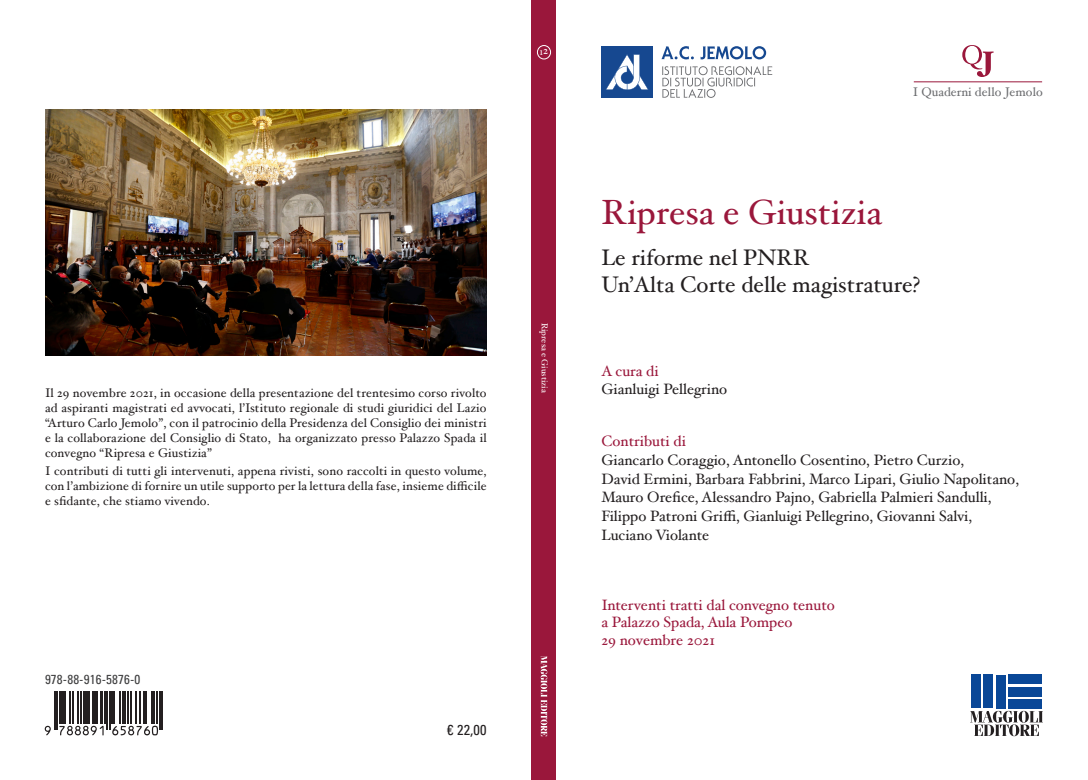
<style>
.page{position:relative;width:1088px;height:780px;background:#fff}
.page>*{position:absolute;margin:0;border:0;box-sizing:border-box;transform-origin:0 0}
.t1{font:35px "Hoefler Text";color:#9a173b}
.t2{font:22.5px "Hoefler Text";color:#231f20}
.t3{font:15px/18.8px "Hoefler Text";color:#231f20}
.t4{font:15px "Hoefler Text";color:#9a173b}
.t5{font:condensed 14.5px "Univers LT Std";color:#231f20}
.t6{font:condensed 13.12px "Univers LT Std";letter-spacing:.01em;color:#3e3e3f}
.t7{font:12.5px/15px "Hoefler Text";letter-spacing:.01em;color:#231f20;text-align:justify}
.t8{font:12.5px "Hoefler Text";letter-spacing:.01em;color:#6c6d70}
.t9{font:11.25px "Hoefler Text";color:#fff}
.t10{font:8.75px "Hoefler Text";color:#fff}
</style>
<div class="page">
<div style="left:531px;top:0;width:25px;height:780px;background:#9a173b"></div>
<div style="left:1008px;top:699px;width:34px;height:9px;background:#094797"></div>
<div style="left:1008px;top:686px;width:34px;height:10px;background:#094797"></div>
<div style="left:1008px;top:674px;width:34px;height:10px;background:#094797"></div>
<svg style="left:970px;top:710px;width:73px;height:26px"></svg>
<div style="left:996px;top:674px;width:10px;height:34px;background:#094797"></div>
<div style="left:983px;top:674px;width:10px;height:34px;background:#094797"></div>
<div style="left:971px;top:674px;width:10px;height:34px;background:#094797"></div>
<div style="left:537px;top:45px;width:14px;height:14px;border:1px solid #fff;border-radius:50%"></div>
<svg style="left:541px;top:656px;width:6px;height:80px"></svg>
<svg style="left:662px;top:66px;width:110px;height:32px"></svg>
<svg style="left:661px;top:46px;width:33px;height:13px"></svg>
<svg style="left:700px;top:46px;width:66px;height:13px"></svg>
<div style="left:601px;top:46px;width:52px;height:52px;background:#164890"></div>
<svg style="left:606px;top:54px;width:43px;height:36px"></svg>
<svg style="left:962px;top:45px;width:31px;height:32px"></svg>
<hr style="left:914px;top:82px;width:128px;height:1px;background:#9a173b">
<svg style="left:45px;top:725px;width:6px;height:10px"></svg>
<hr style="left:55px;top:691px;width:1px;height:38px;background:#231f20">
<hr style="left:57px;top:691px;width:1px;height:38px;background:#231f20">
<hr style="left:59px;top:691px;width:4px;height:33px;background:#231f20">
<hr style="left:64px;top:691px;width:2px;height:33px;background:#231f20">
<hr style="left:69px;top:691px;width:2px;height:33px;background:#231f20">
<hr style="left:73px;top:691px;width:1px;height:33px;background:#231f20">
<hr style="left:77px;top:691px;width:1px;height:33px;background:#231f20">
<hr style="left:81px;top:691px;width:1px;height:33px;background:#231f20">
<hr style="left:83px;top:691px;width:2px;height:33px;background:#231f20">
<hr style="left:86px;top:691px;width:4px;height:33px;background:#231f20">
<hr style="left:92px;top:691px;width:1px;height:33px;background:#231f20">
<hr style="left:94px;top:691px;width:4px;height:33px;background:#231f20">
<svg style="left:59px;top:725px;width:45px;height:10px"></svg>
<hr style="left:100px;top:691px;width:2px;height:33px;background:#231f20">
<hr style="left:105px;top:691px;width:1px;height:33px;background:#231f20">
<hr style="left:107px;top:691px;width:1px;height:38px;background:#231f20">
<hr style="left:109px;top:691px;width:1px;height:38px;background:#231f20">
<hr style="left:111px;top:691px;width:1px;height:33px;background:#231f20">
<hr style="left:114px;top:691px;width:1px;height:33px;background:#231f20">
<hr style="left:119px;top:691px;width:1px;height:33px;background:#231f20">
<hr style="left:123px;top:691px;width:3px;height:33px;background:#231f20">
<hr style="left:127px;top:691px;width:1px;height:33px;background:#231f20">
<hr style="left:131px;top:691px;width:1px;height:33px;background:#231f20">
<hr style="left:135px;top:691px;width:1px;height:33px;background:#231f20">
<hr style="left:140px;top:691px;width:1px;height:33px;background:#231f20">
<hr style="left:143px;top:691px;width:1px;height:33px;background:#231f20">
<hr style="left:145px;top:691px;width:1px;height:33px;background:#231f20">
<svg style="left:112px;top:725px;width:46px;height:10px"></svg>
<hr style="left:151px;top:691px;width:3px;height:33px;background:#231f20">
<hr style="left:157px;top:691px;width:1px;height:33px;background:#231f20">
<hr style="left:159px;top:691px;width:1px;height:38px;background:#231f20">
<hr style="left:161px;top:691px;width:1px;height:38px;background:#231f20">
<img style="left:45px;top:110px;width:441px;height:245px">
<p class="t9" style="left:540px;top:44px;width:10px">₁2</p>
<p class="t7" style="left:45px;top:385px;width:443px">Il 29 novembre 2021, in occasione della presentazione del trentesimo corso rivolto ad aspiranti magistrati ed avvocati, l’Istituto regionale di studi giuridici del Lazio “Arturo Carlo Jemolo”, con il patrocinio della Presidenza del Consiglio dei ministri e la collaborazione del Consiglio di Stato, ha organizzato presso Palazzo Spada il convegno “Ripresa e Giustizia”</p>
<p class="t7" style="left:45px;top:463px;width:443px">I contributi di tutti gli intervenuti, appena rivisti, sono raccolti in questo volume, con l’ambizione di fornire un utile supporto per la lettura della fase, insieme difficile e sfidante, che stiamo vivendo.</p>
<p class="t10" style="left:550px;top:322px;width:72px;rotate:90deg">Ripresa e Giustizia</p>
<p class="t6" style="left:45px;top:671px;width:97px">978-88-916-5876-0</p>
<p class="t5" style="left:447px;top:720px;width:41px">€ 22,00</p>
<p class="t8" style="left:913px;top:84px;width:132px">I Quaderni dello Jemolo</p>
<p class="t1" style="left:601px;top:191px;width:282px">Ripresa e Giustizia</p>
<p class="t2" style="left:601px;top:244px;width:210px">Le riforme nel PNRR</p>
<p class="t2" style="left:601px;top:271px;width:321px">Un’Alta Corte delle magistrature?</p>
<p class="t4" style="left:601px;top:362px;width:59px">A cura di</p>
<p class="t3" style="left:601px;top:379px;width:127px">Gianluigi Pellegrino</p>
<p class="t4" style="left:601px;top:432px;width:86px">Contributi di</p>
<p class="t3" style="left:601px;top:450px;width:419px">Giancarlo Coraggio, Antonello Cosentino, Pietro Curzio,<br>David Ermini, Barbara Fabbrini, Marco Lipari, Giulio Napolitano, Mauro Orefice, Alessandro Pajno, Gabriella Palmieri Sandulli, Filippo Patroni Griffi, Gianluigi Pellegrino, Giovanni Salvi, Luciano Violante</p>
<p class="t4" style="left:601px;top:596px;width:235px">Interventi tratti dal convegno tenuto</p>
<p class="t4" style="left:601px;top:613px;width:192px">a Palazzo Spada, Aula Pompeo</p>
<p class="t4" style="left:601px;top:631px;width:115px">29 novembre 2021</p>
</div>
